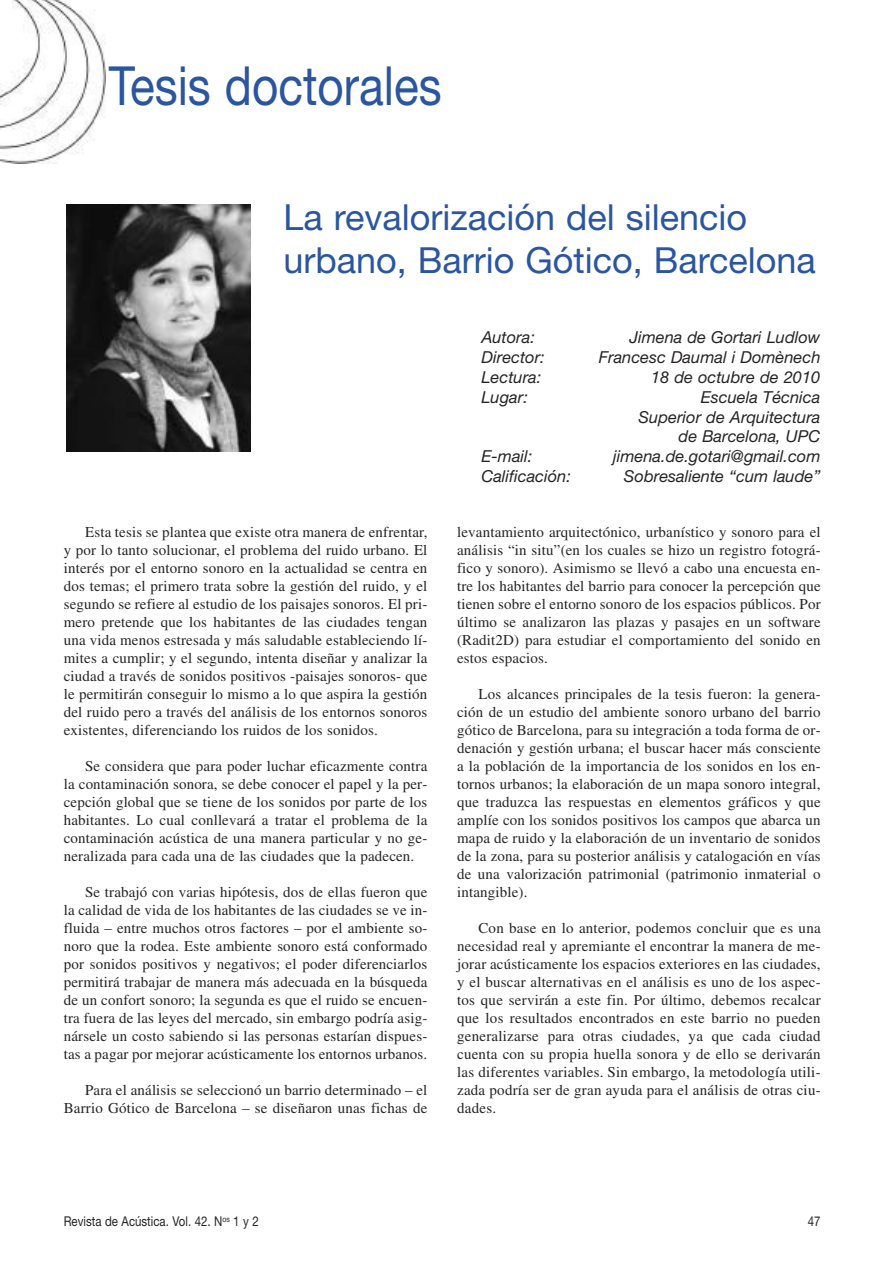
<style>
.page{position:relative;width:893px;height:1263px;background:#fff}
.page>*{position:absolute;margin:0;border:0;box-sizing:border-box;transform-origin:0 0}
.t1{font:54px "Helvetica Neue";color:#2a55a0;scale:.85 1}
.t2{font:36px/43.2px "Helvetica Neue";color:#2a55a0}
.t3{font:italic 16.5px/19.8px "Helvetica Neue";color:#272425;text-align:right}
.t4{font:15px/18px "Times";letter-spacing:.01em;color:#272425;text-align:justify}
.t5{font:13.5px "Helvetica Neue";color:#272425;scale:.85 1}
</style>
<div class="page">
<img style="left:66px;top:204px;width:184px;height:247px">
<img style="left:0;top:0;width:106px;height:163px">
<h1 class="t1" style="left:109px;top:67px;width:393px">Tesis doctorales</h1>
<h2 class="t2" style="left:283px;top:199px;width:534px">La revalorización del silencio urbano, Barrio Gótico, Barcelona</h2>
<p class="t4" style="left:64px;top:525px;width:365px;text-indent:21px">Esta tesis se plantea que existe otra manera de enfrentar, y por lo tanto solucionar, el problema del ruido urbano. El interés por el entorno sonoro en la actualidad se centra en dos temas; el primero trata sobre la gestión del ruido, y el segundo se refiere al estudio de los paisajes sonoros. El pri&shy;mero pretende que los habitantes de las ciudades tengan una vida menos estresada y más saludable estableciendo lí&shy;mites a cumplir; y el segundo, intenta diseñar y analizar la ciudad a través de sonidos positivos -paisajes sonoros- que le permitirán conseguir lo mismo a lo que aspira la gestión del ruido pero a través del análisis de los entornos sonoros existentes, diferenciando los ruidos de los sonidos.</p>
<p class="t4" style="left:64px;top:759px;width:365px;text-indent:21px">Se considera que para poder luchar eficazmente contra la contaminación sonora, se debe conocer el papel y la per&shy;cepción global que se tiene de los sonidos por parte de los habitantes. Lo cual conllevará a tratar el problema de la contaminación acústica de una manera particular y no ge&shy;neralizada para cada una de las ciudades que la padecen.</p>
<p class="t4" style="left:64px;top:885px;width:365px;text-indent:21px">Se trabajó con varias hipótesis, dos de ellas fueron que la calidad de vida de los habitantes de las ciudades se ve in&shy;fluida – entre muchos otros factores – por el ambiente so&shy;noro que la rodea. Este ambiente sonoro está conformado por sonidos positivos y negativos; el poder diferenciarlos permitirá trabajar de manera más adecuada en la búsqueda de un confort sonoro; la segunda es que el ruido se encuen&shy;tra fuera de las leyes del mercado, sin embargo podría asig&shy;nársele un costo sabiendo si las personas estarían dispues&shy;tas a pagar por mejorar acústicamente los entornos urbanos.</p>
<p class="t4" style="left:64px;top:1083px;width:365px;text-align:right">Para el análisis se seleccionó un barrio determinado – el<br>Barrio Gótico de Barcelona – se diseñaron unas fichas de</p>
<p class="t3" style="left:481px;top:329px;width:55px">Autora:</p>
<p class="t3" style="left:630px;top:329px;width:192px">Jimena de Gortari Ludlow</p>
<p class="t3" style="left:481px;top:349px;width:65px">Director:</p>
<p class="t3" style="left:599px;top:349px;width:223px">Francesc Daumal i Domènech</p>
<p class="t3" style="left:481px;top:369px;width:61px">Lectura:</p>
<p class="t3" style="left:651px;top:369px;width:171px">18 de octubre de 2010</p>
<p class="t3" style="left:481px;top:389px;width:48px">Lugar:</p>
<p class="t3" style="left:639px;top:389px;width:183px">Escuela Técnica<br>Superior de Arquitectura de Barcelona, UPC</p>
<p class="t3" style="left:481px;top:448px;width:53px">E-mail:</p>
<p class="t3" style="left:613px;top:448px;width:209px">jimena.de.gotari@gmail.com</p>
<p class="t3" style="left:481px;top:468px;width:91px">Calificación:</p>
<p class="t3" style="left:624px;top:468px;width:198px">Sobresaliente “cum laude”</p>
<p class="t4" style="left:457px;top:525px;width:365px">levantamiento arquitectónico, urbanístico y sonoro para el análisis “in situ”(en los cuales se hizo un registro fotográ&shy;fico y sonoro). Asimismo se llevó a cabo una encuesta en&shy;tre los habitantes del barrio para conocer la percepción que tienen sobre el entorno sonoro de los espacios públicos. Por último se analizaron las plazas y pasajes en un software (Radit2D) para estudiar el comportamiento del sonido en estos espacios.</p>
<p class="t4" style="left:457px;top:687px;width:365px;text-indent:21px">Los alcances principales de la tesis fueron: la genera&shy;ción de un estudio del ambiente sonoro urbano del barrio gótico de Barcelona, para su integración a toda forma de or&shy;denación y gestión urbana; el buscar hacer más consciente a la población de la importancia de los sonidos en los en&shy;tornos urbanos; la elaboración de un mapa sonoro integral, que traduzca las respuestas en elementos gráficos y que amplíe con los sonidos positivos los campos que abarca un mapa de ruido y la elaboración de un inventario de sonidos de la zona, para su posterior análisis y catalogación en vías de una valorización patrimonial (patrimonio inmaterial o intangible).</p>
<p class="t4" style="left:457px;top:921px;width:365px;text-indent:21px">Con base en lo anterior, podemos concluir que es una necesidad real y apremiante el encontrar la manera de me&shy;jorar acústicamente los espacios exteriores en las ciudades, y el buscar alternativas en el análisis es uno de los aspec&shy;tos que servirán a este fin. Por último, debemos recalcar que los resultados encontrados en este barrio no pueden generalizarse para otras ciudades, ya que cada ciudad cuenta con su propia huella sonora y de ello se derivarán las diferentes variables. Sin embargo, la metodología utili&shy;zada podría ser de gran ayuda para el análisis de otras ciu&shy;dades.</p>
<p class="t5" style="left:64px;top:1217px;width:231px">Revista de Acústica. Vol. 42. N<sup>os</sup> 1 y 2</p>
<p class="t5" style="left:808px;top:1217px;width:17px">47</p>
</div>
